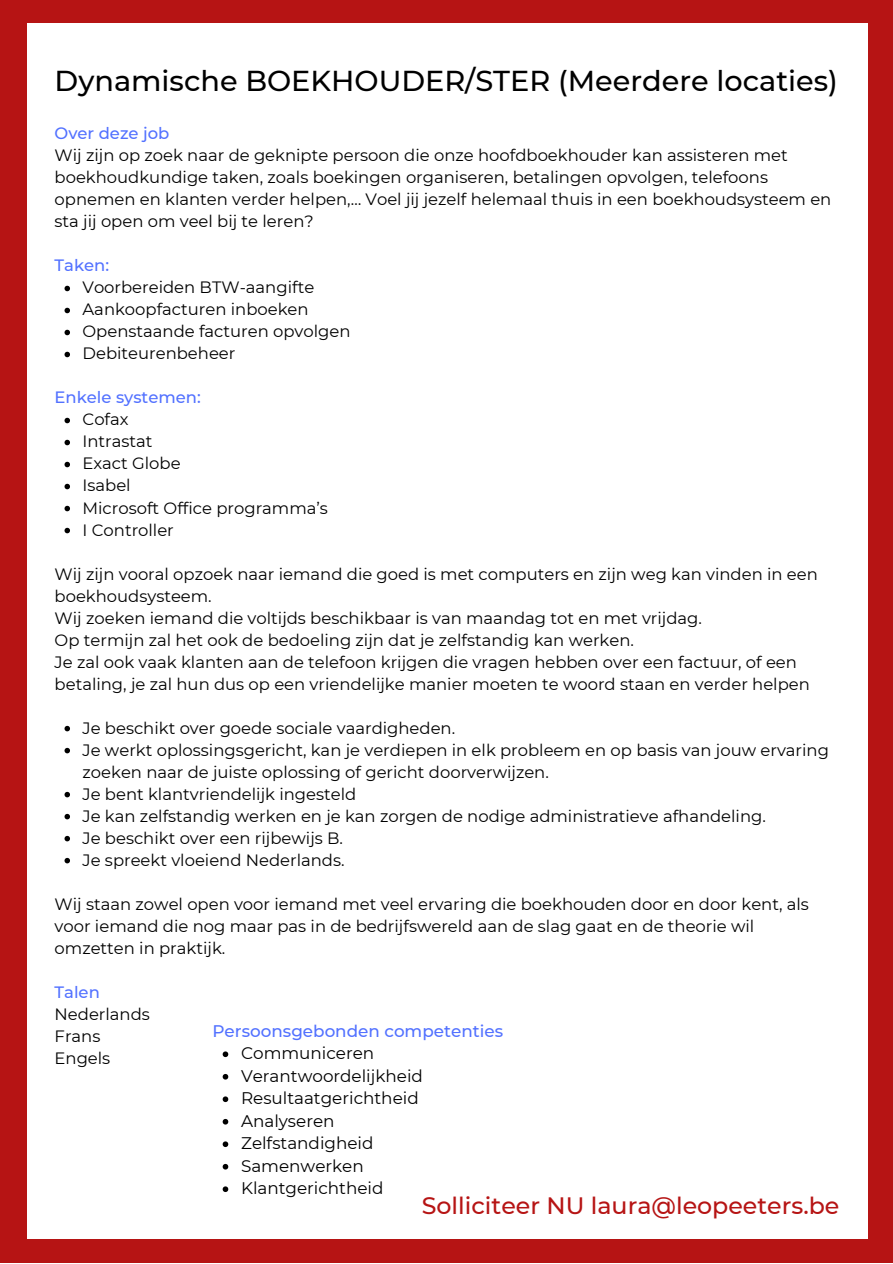
<style>
.page{position:relative;width:893px;height:1264px;background:#fff}
.page>*{position:absolute;margin:0;border:0;box-sizing:border-box;transform-origin:0 0}
.t1{font:500 28.8px "Montserrat";color:#000}
.t2{font:500 23.7px "Montserrat";color:#b61414}
.t3{font:16.8px/22.5px "Montserrat";color:#000}
.t4{font:500 16.8px "Montserrat";color:#5271ff}
.t5{font:16.35px/22px "Montserrat";color:#000}
.t6{font:500 16.35px "Montserrat";color:#5271ff}
</style>
<div class="page">
<div style="left:0;top:0;width:892px;height:1262px;background:#b61414"></div>
<div style="left:27px;top:23px;width:840px;height:1215px;background:#fff"></div>
<svg style="left:64px;top:286px;width:6px;height:5px"></svg>
<svg style="left:64px;top:308px;width:6px;height:5px"></svg>
<svg style="left:64px;top:330px;width:6px;height:5px"></svg>
<svg style="left:64px;top:352px;width:6px;height:5px"></svg>
<svg style="left:64px;top:418px;width:6px;height:5px"></svg>
<svg style="left:64px;top:440px;width:6px;height:5px"></svg>
<svg style="left:64px;top:462px;width:6px;height:5px"></svg>
<svg style="left:64px;top:484px;width:6px;height:5px"></svg>
<svg style="left:64px;top:506px;width:6px;height:5px"></svg>
<svg style="left:64px;top:528px;width:6px;height:5px"></svg>
<svg style="left:64px;top:726px;width:6px;height:5px"></svg>
<svg style="left:64px;top:747px;width:6px;height:6px"></svg>
<svg style="left:64px;top:791px;width:6px;height:6px"></svg>
<svg style="left:64px;top:813px;width:6px;height:6px"></svg>
<svg style="left:64px;top:835px;width:6px;height:6px"></svg>
<svg style="left:64px;top:857px;width:6px;height:6px"></svg>
<svg style="left:223px;top:1051px;width:5px;height:6px"></svg>
<svg style="left:223px;top:1074px;width:5px;height:5px"></svg>
<svg style="left:223px;top:1096px;width:5px;height:6px"></svg>
<svg style="left:223px;top:1118px;width:5px;height:6px"></svg>
<svg style="left:223px;top:1141px;width:5px;height:5px"></svg>
<svg style="left:223px;top:1163px;width:5px;height:6px"></svg>
<svg style="left:223px;top:1186px;width:5px;height:5px"></svg>
<h1 class="t1" style="left:55px;top:63px;width:784px">Dynamische BOEKHOUDER/STER (Meerdere locaties)</h1>
<p class="t6" style="left:55px;top:124px;width:116px">Over deze job</p>
<p class="t5" style="left:55px;top:144px;width:778px">Wij zijn op zoek naar de geknipte persoon die onze hoofdboekhouder kan assisteren met boekhoudkundige taken, zoals boekingen organiseren, betalingen opvolgen, telefoons opnemen en klanten verder helpen,… Voel jij jezelf helemaal thuis in een boekhoudsysteem en sta jij open om veel bij te leren?</p>
<p class="t6" style="left:55px;top:255px;width:56px">Taken:</p>
<p class="t5" style="left:82px;top:276px;width:269px">Voorbereiden BTW-aangifte<br>Aankoopfacturen inboeken<br>Openstaande facturen opvolgen<br>Debiteurenbeheer</p>
<p class="t6" style="left:55px;top:387px;width:148px">Enkele systemen:</p>
<p class="t5" style="left:82px;top:408px;width:247px">Cofax<br>Intrastat<br>Exact Globe<br>Isabel<br>Microsoft Office programma’s<br>I Controller</p>
<p class="t5" style="left:55px;top:562px;width:764px">Wij zijn vooral opzoek naar iemand die goed is met computers en zijn weg kan vinden in een boekhoudsysteem.<br>Wij zoeken iemand die voltijds beschikbaar is van maandag tot en met vrijdag.<br>Op termijn zal het ook de bedoeling zijn dat je zelfstandig kan werken.<br>Je zal ook vaak klanten aan de telefoon krijgen die vragen hebben over een factuur, of een betaling, je zal hun dus op een vriendelijke manier moeten te woord staan en verder helpen</p>
<p class="t5" style="left:82px;top:716px;width:748px">Je beschikt over goede sociale vaardigheden.<br>Je werkt oplossingsgericht, kan je verdiepen in elk probleem en op basis van jouw ervaring zoeken naar de juiste oplossing of gericht doorverwijzen.<br>Je bent klantvriendelijk ingesteld<br>Je kan zelfstandig werken en je kan zorgen de nodige administratieve afhandeling.<br>Je beschikt over een rijbewijs B.<br>Je spreekt vloeiend Nederlands.</p>
<p class="t5" style="left:55px;top:892px;width:755px">Wij staan zowel open voor iemand met veel ervaring die boekhouden door en door kent, als voor iemand die nog maar pas in de bedrijfswereld aan de slag gaat en de theorie wil omzetten in praktijk.</p>
<p class="t6" style="left:55px;top:981px;width:47px">Talen</p>
<p class="t5" style="left:55px;top:1002px;width:97px">Nederlands<br>Frans<br>Engels</p>
<p class="t4" style="left:212px;top:1020px;width:292px">Persoonsgebonden competenties</p>
<p class="t3" style="left:241px;top:1042px;width:183px">Communiceren<br>Verantwoordelijkheid<br>Resultaatgerichtheid<br>Analyseren<br>Zelfstandigheid<br>Samenwerken<br>Klantgerichtheid</p>
<h2 class="t2" style="left:421px;top:1191px;width:419px">Solliciteer NU laura@leopeeters.be</h2>
</div>
